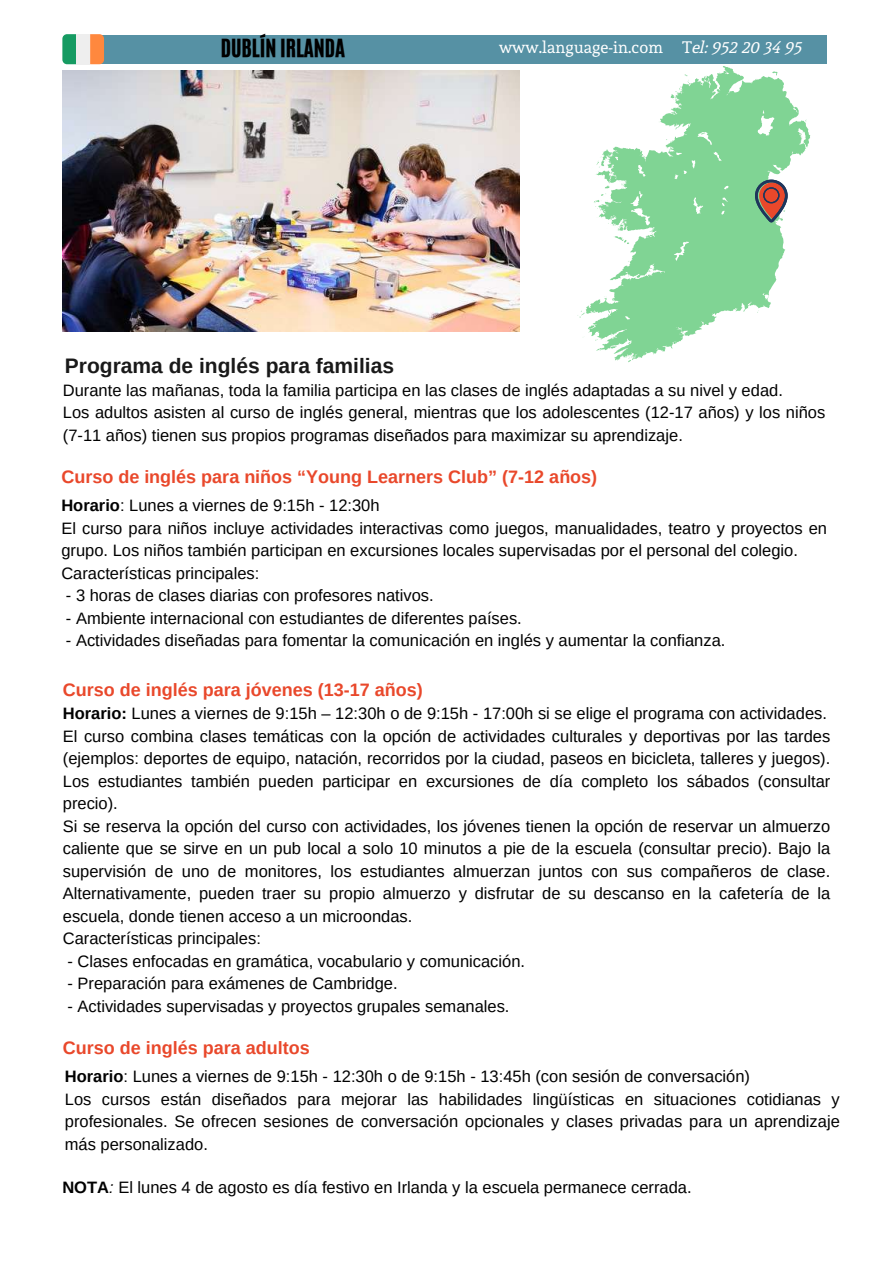
<style>
.page{position:relative;width:894px;height:1264px;background:#fff}
.page>*{position:absolute;margin:0;border:0;box-sizing:border-box;transform-origin:0 0}
.t1{font:700 21px "Arimo";color:#191919}
.t2{font:21px "CA Generated";color:#000}
.t3{font:700 18px "Arimo";color:#e9482b}
.t4{font:16.5px/22.5px "Arimo";color:#000}
.t5{font:16.5px "Andada";letter-spacing:-.33em;color:#fff}
.s1{font-family:"CA Generated"}
.s2{font-weight:700}
.s3{font-style:italic}
</style>
<div class="page">
<div style="left:101px;top:36px;width:725px;height:28px;background:#5691a4"></div>
<svg style="left:577px;top:66px;width:233px;height:296px;fill:#80d494"></svg>
<svg style="left:754px;top:180px;width:33px;height:42px"></svg>
<svg style="left:62px;top:34px;width:14px;height:30px"></svg>
<div style="left:76px;top:34px;width:14px;height:30px;background:#eee"></div>
<svg style="left:90px;top:34px;width:14px;height:30px"></svg>
<img style="left:62px;top:70px;width:457px;height:261px">
<p class="t2" style="left:221px;top:33px;width:126px">DUBLÍN IRLANDA</p>
<p class="t5" style="left:499px;top:38px;width:315px">wwwwww. l a. lna gnugaugaeg-ei n- i .nc.ocmo m T <span class="s1">e</span>T<span class="s1">le: l9: 5925 22 02 03 43 49 59 5</span></p>
<p class="t1" style="left:65px;top:353px;width:331px">Programa de inglés para familias</p>
<p class="t4" style="left:63px;top:379px;width:763px">Durante las mañanas, toda la familia participa en las clases de inglés adaptadas a su nivel y edad.<br>Los adultos asisten al curso de inglés general, mientras que los adolescentes (12-17 años) y los niños (7-11 años) tienen sus propios programas diseñados para maximizar su aprendizaje.</p>
<p class="t3" style="left:61px;top:467px;width:537px">Curso de inglés para niños “Young Learners Club” (7-12 años)</p>
<p class="t4" style="left:61px;top:494px;width:767px"><span class="s2">Horario</span>: Lunes a viernes de 9:15h - 12:30h<br>El curso para niños incluye actividades interactivas como juegos, manualidades, teatro y proyectos en grupo. Los niños también participan en excursiones locales supervisadas por el personal del colegio.<br>Características principales:</p>
<p class="t4" style="left:66px;top:584px;width:369px">- 3 horas de clases diarias con profesores nativos.</p>
<p class="t4" style="left:66px;top:606px;width:457px">- Ambiente internacional con estudiantes de diferentes países.</p>
<p class="t4" style="left:66px;top:629px;width:660px">- Actividades diseñadas para fomentar la comunicación en inglés y aumentar la confianza.</p>
<p class="t3" style="left:63px;top:679px;width:361px">Curso de inglés para jóvenes (13-17 años)</p>
<p class="t4" style="left:63px;top:702px;width:768px"><span class="s2">Horario:</span> Lunes a viernes de 9:15h – 12:30h o de 9:15h - 17:00h si se elige el programa con actividades.<br>El curso combina clases temáticas con la opción de actividades culturales y deportivas por las tardes (ejemplos: deportes de equipo, natación, recorridos por la ciudad, paseos en bicicleta, talleres y juegos).<br>Los estudiantes también pueden participar en excursiones de día completo los sábados (consultar precio).<br>Si se reserva la opción del curso con actividades, los jóvenes tienen la opción de reservar un almuerzo caliente que se sirve en un pub local a solo 10 minutos a pie de la escuela (consultar precio). Bajo la supervisión de uno de monitores, los estudiantes almuerzan juntos con sus compañeros de clase.<br>Alternativamente, pueden traer su propio almuerzo y disfrutar de su descanso en la cafetería de la escuela, donde tienen acceso a un microondas.<br>Características principales:</p>
<p class="t4" style="left:67px;top:949px;width:459px">- Clases enfocadas en gramática, vocabulario y comunicación.</p>
<p class="t4" style="left:67px;top:972px;width:331px">- Preparación para exámenes de Cambridge.</p>
<p class="t4" style="left:67px;top:994px;width:443px">- Actividades supervisadas y proyectos grupales semanales.</p>
<p class="t3" style="left:63px;top:1038px;width:248px">Curso de inglés para adultos</p>
<p class="t4" style="left:65px;top:1065px;width:776px"><span class="s2">Horario</span>: Lunes a viernes de 9:15h - 12:30h o de 9:15h - 13:45h (con sesión de conversación)<br>Los cursos están diseñados para mejorar las habilidades lingüísticas en situaciones cotidianas y profesionales. Se ofrecen sesiones de conversación opcionales y clases privadas para un aprendizaje más personalizado.</p>
<p class="t4" style="left:62px;top:1175px;width:630px"><span class="s2">NOTA</span><span class="s3">:</span> El lunes 4 de agosto es día festivo en Irlanda y la escuela permanece cerrada.</p>
</div>
